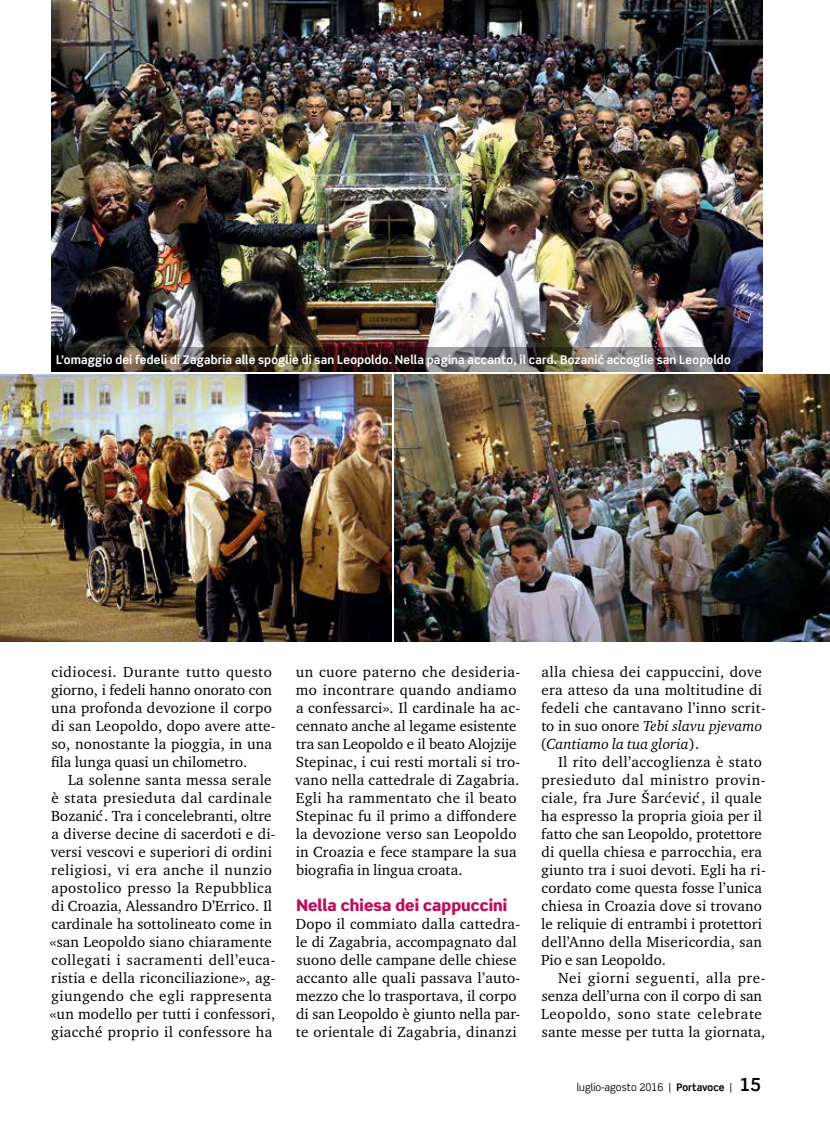
<style>
.page{position:relative;width:830px;height:1123px;background:#fff}
.page>*{position:absolute;margin:0;border:0;box-sizing:border-box;transform-origin:0 0}
.t1{font:900 16.05px "Scene Std";letter-spacing:.005em;color:#b90f5c}
.t2{font:15px/18px "Charter ITC Std";letter-spacing:.015em;color:#000}
.t3{font:700 12px "Scene Std";letter-spacing:.01em;color:#fff}
.t4{font:10.5px "Scene Std";color:#000;scale:.95 1}
.s1{font-style:italic}
.s2{font-weight:700}
.s3{font-weight:700;font-size:18px}
</style>
<div class="page">
<img style="left:51px;top:0;width:711px;height:371px">
<img style="left:394px;top:374px;width:435px;height:267px">
<img style="left:0;top:374px;width:391px;height:267px">
<img style="left:51px;top:347px;width:710px;height:24px">
<p class="t3" style="left:56px;top:352px;width:675px">L’omaggio dei fedeli di Zagabria alle spoglie di san Leopoldo. Nella pagina accanto, il card. Bozanic´ accoglie san Leopoldo</p>
<p class="t2" style="left:51px;top:663px;width:226px">cidiocesi. Durante tutto questo giorno, i fedeli hanno onorato con una profonda devozione il corpo di san Leopoldo, dopo avere atte&shy;so, nonostante la pioggia, in una fila lunga quasi un chilometro.</p>
<p class="t2" style="left:50px;top:771px;width:227px;text-indent:18px">La solenne santa messa serale è stata presieduta dal cardinale Bozanic´. Tra i concelebranti, oltre a diverse decine di sacerdoti e di&shy;versi vescovi e superiori di ordini religiosi, vi era anche il nunzio apostolico presso la Repubblica di Croazia, Alessandro D’Errico. Il cardinale ha sottolineato come in «san Leopoldo siano chiaramente collegati i sacramenti dell’euca&shy;ristia e della riconciliazione», ag&shy;giungendo che egli rappresenta «un modello per tutti i confessori, giacché proprio il confessore ha</p>
<p class="t2" style="left:295px;top:663px;width:226px">un cuore paterno che desideria&shy;mo incontrare quando andiamo a confessarci». Il cardinale ha ac&shy;cennato anche al legame esistente tra san Leopoldo e il beato Alojzije<br>Stepinac, i cui resti mortali si tro&shy;vano nella cattedrale di Zagabria.<br>Egli ha rammentato che il beato<br>Stepinac fu il primo a diffondere la devozione verso san Leopoldo in Croazia e fece stampare la sua biografia in lingua croata.</p>
<p class="t1" style="left:296px;top:895px;width:212px">Nella chiesa dei cappuccini</p>
<p class="t2" style="left:295px;top:915px;width:226px">Dopo il commiato dalla cattedra&shy;le di Zagabria, accompagnato dal suono delle campane delle chiese accanto alle quali passava l’auto&shy;mezzo che lo trasportava, il corpo di san Leopoldo è giunto nella par&shy;te orientale di Zagabria, dinanzi</p>
<p class="t2" style="left:540px;top:663px;width:227px">alla chiesa dei cappuccini, dove era atteso da una moltitudine di fedeli che cantavano l’inno scrit&shy;to in suo onore <span class="s1">Tebi slavu pjevamo </span>(<span class="s1">Cantiamo la tua gloria</span>).</p>
<p class="t2" style="left:541px;top:753px;width:226px;text-indent:17px">Il rito dell’accoglienza è stato presieduto dal ministro provin&shy;ciale, fra Jure Šarc´evic´, il quale ha espresso la propria gioia per il fatto che san Leopoldo, protettore di quella chiesa e parrocchia, era giunto tra i suoi devoti. Egli ha ri&shy;cordato come questa fosse l’unica chiesa in Croazia dove si trovano le reliquie di entrambi i protettori dell’Anno della Misericordia, san Pio e san Leopoldo.</p>
<p class="t2" style="left:541px;top:969px;width:226px;text-indent:17px">Nei giorni seguenti, alla pre&shy;senza dell’urna con il corpo di san<br>Leopoldo, sono state celebrate sante messe per tutta la giornata,</p>
<p class="t4" style="left:576px;top:1080px;width:195px">luglio-agosto 2016 | <span class="s2">Portavoce</span> | <span class="s3">15</span></p>
</div>
